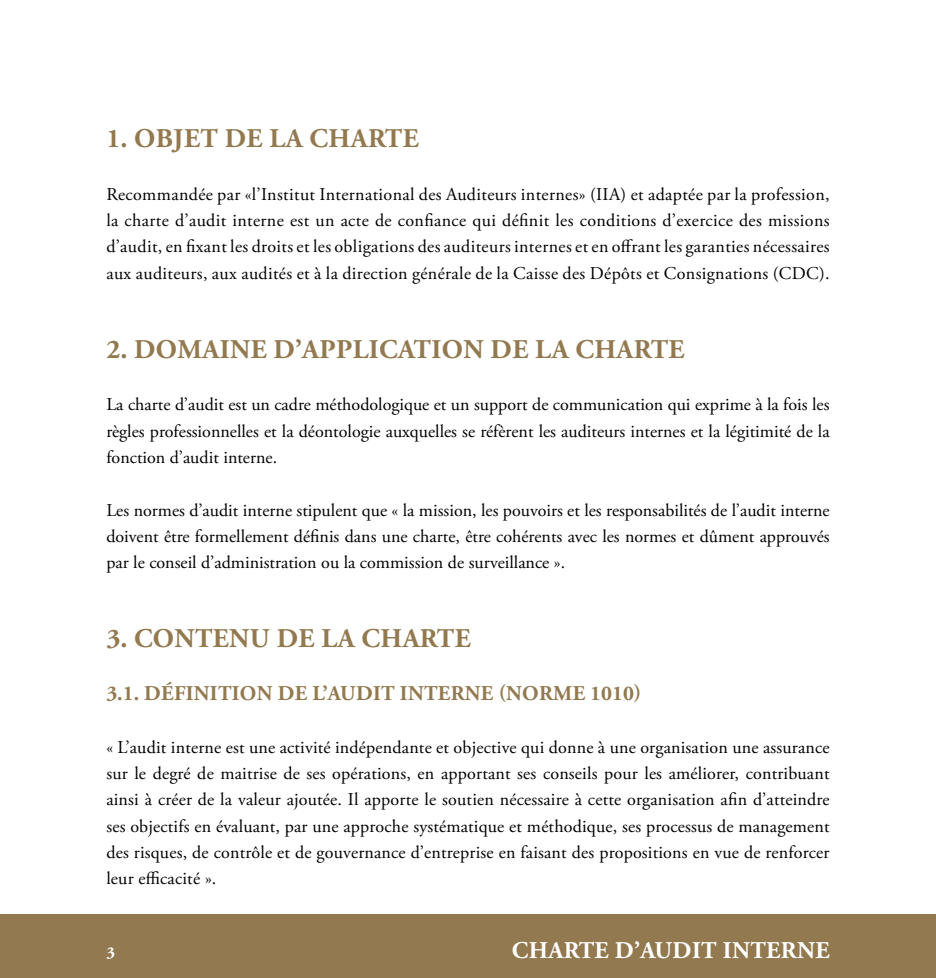
<style>
.page{position:relative;width:936px;height:978px;background:#fff}
.page>*{position:absolute;margin:0;border:0;box-sizing:border-box;transform-origin:0 0}
.t1{font:700 27px "Adobe Garamond Pro";letter-spacing:.015em;color:#92794f}
.t2{font:700 24px "Adobe Garamond Pro";letter-spacing:.015em;color:#fff}
.t3{font:700 21px "Adobe Garamond Pro";letter-spacing:.015em;color:#92794f}
.t4{font:18px/26.4px "Adobe Garamond Pro";color:#000;text-align:justify}
.t5{font:700 16.5px "Adobe Garamond Pro";color:#fff}
</style>
<div class="page">
<div style="left:0;top:914px;width:935px;height:64px;background:#92794f"></div>
<h1 class="t1" style="left:106px;top:123px;width:314px">1. OBJET DE LA C HARTE</h1>
<p class="t4" style="left:106px;top:182px;width:724px">Recommandée par «l’Institut International des Auditeurs internes» (IIA) et adaptée par la profession, la charte d’audit interne est un acte de confiance qui définit les conditions d’exercice des missions d’audit, en fixant les droits et les obligations des auditeurs internes et en offrant les garanties nécessaires aux auditeurs, aux audités et à la direction générale de la Caisse des Dépôts et Consignations (CDC).</p>
<h1 class="t1" style="left:106px;top:334px;width:579px">2. DO MAINE D’APPLICATION DE LA CHARTE</h1>
<p class="t4" style="left:106px;top:392px;width:724px">La charte d’audit est un cadre méthodologique et un support de communication qui exprime à la fois les règles professionnelles et la déontologie auxquelles se réfèrent les auditeurs internes et la légitimité de la fonction d’audit interne.</p>
<p class="t4" style="left:106px;top:498px;width:724px">Les normes d’audit interne stipulent que « la mission, les pouvoirs et les responsabilités de l’audit interne doivent être formellement définis dans une charte, être cohérents avec les normes et dûment approuvés par le conseil d’administration ou la commission de surveillance ».</p>
<h1 class="t1" style="left:106px;top:623px;width:366px">3. CONTENU DE LA C HARTE</h1>
<p class="t3" style="left:106px;top:681px;width:536px">3.1. DÉFINITION DE L’AUDIT INTERNE (NO RME 1010)</p>
<p class="t4" style="left:106px;top:734px;width:724px">« L’audit interne est une activité indépendante et objective qui donne à une organisation une assurance sur le degré de maitrise de ses opérations, en apportant ses conseils pour les améliorer, contribuant ainsi à créer de la valeur ajoutée. Il apporte le soutien nécessaire à cette organisation afin d’atteindre ses objectifs en évaluant, par une approche systématique et méthodique, ses processus de management des risques, de contrôle et de gouvernance d’entreprise en faisant des propositions en vue de renforcer leur efficacité ».</p>
<p class="t5" style="left:106px;top:943px;width:10px">3</p>
<h2 class="t2" style="left:512px;top:937px;width:256px">CHARTE D’AUDIT INTER</h2>
<h2 class="t2" style="left:797px;top:937px;width:34px">NE</h2>
</div>
